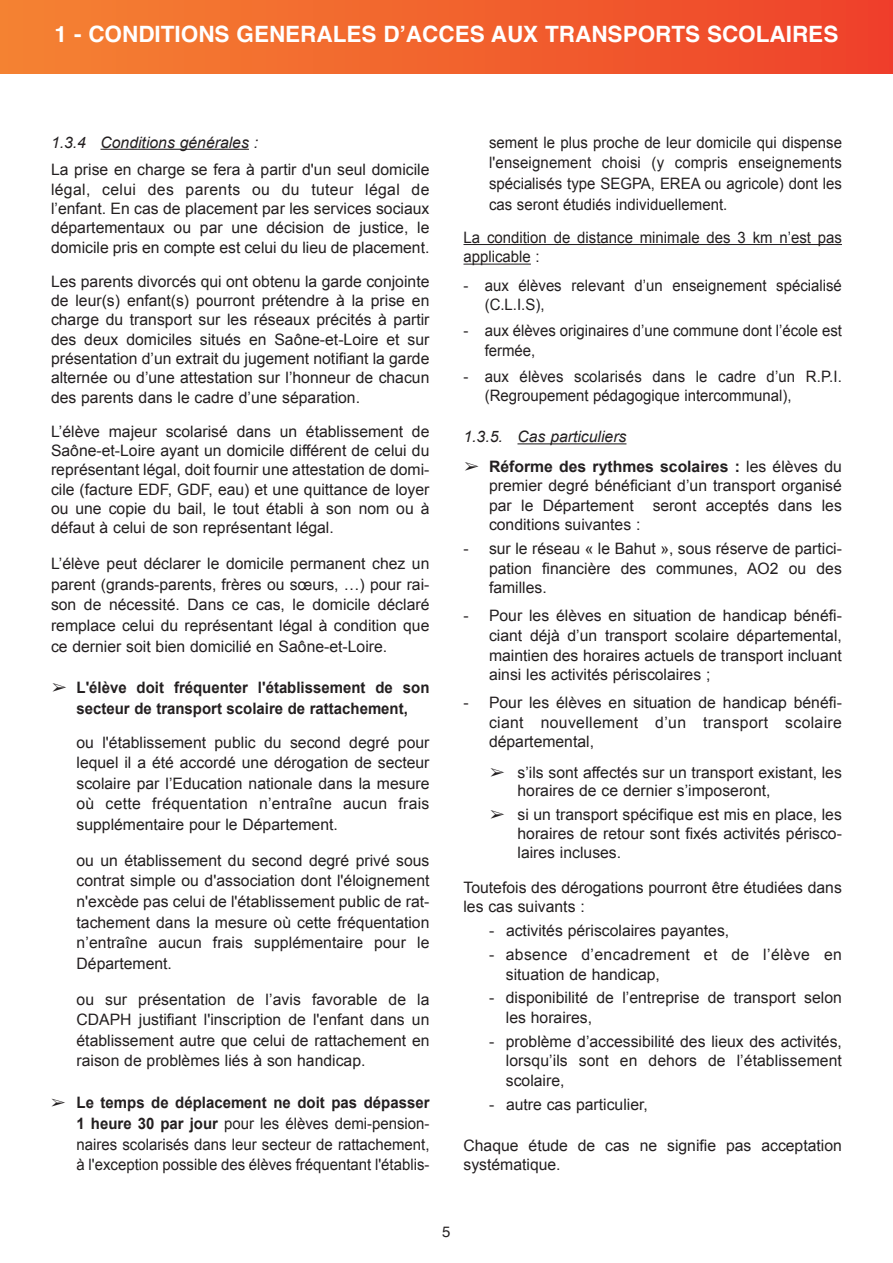
<style>
.page{position:relative;width:893px;height:1263px;background:#fff}
.page>*{position:absolute;margin:0;border:0;box-sizing:border-box;transform-origin:0 0}
.t1{font:700 22.5px/24px "Helvetica";color:#fff}
.t2{font:15.75px/20.7px "Arial";color:#231f20;text-align:justify}
.t3{font:15.75px/19.6px "Arial";color:#231f20;scale:.95 1}
.t4{font:700 15.75px/20.7px "Arial";color:#231f20;text-align:center;scale:.95 1}
.t5{font:15.75px/19.6px "Arial";letter-spacing:.02em;color:#231f20}
.t6{font:italic 15.75px "Arial";color:#231f20}
.t7{font:15px "Helvetica";color:#231f20}
.s1{font-family:"MS Gothic";font-weight:400}
.s2{font-weight:700}
.s3{font-family:"MS Gothic"}
</style>
<div class="page">
<div style="left:0;top:0;width:893px;height:74px;background:linear-gradient(to right,#f48432,#ef412a)"></div>
<hr style="left:100px;top:149px;width:149px;height:1px;background:#231f20">
<hr style="left:463px;top:244px;width:379px;height:1px;background:#231f20">
<hr style="left:463px;top:264px;width:68px;height:1px;background:#231f20">
<hr style="left:517px;top:443px;width:109px;height:1px;background:#231f20">
<h1 class="t1" style="left:316px;top:12px;width:491px;text-indent:-229px">1- TRANSPORT SCOLAIRE DES ÉLÈVES DEMI-PENSIONNAIRES<br>DES COLLÈGES ET LYCÉES</h1>
<h1 class="t1" style="left:55px;top:24px;width:785px">1 - CONDITIONS GENERALES D’ACCES AUX TRANSPORTS SCOLAIRES</h1>
<p class="t6" style="left:51px;top:133px;width:209px">1.3.4 Conditions générales :</p>
<p class="t2" style="left:51px;top:160px;width:380px;line-height:19.4px">La prise en charge se fera à partir d'un seul domicile légal, celui des parents ou du tuteur légal de l’enfant. En cas de placement par les services sociaux départementaux ou par une décision de justice, le domicile pris en compte est celui du lieu de placement.</p>
<p class="t2" style="left:51px;top:272px;width:380px;line-height:19.4px">Les parents divorcés qui ont obtenu la garde conjointe de leur(s) enfant(s) pourront prétendre à la prise en charge du transport sur les réseaux précités à partir des deux domiciles situés en Saône-et-Loire et sur présentation d’un extrait du jugement notifiant la garde alternée ou d’une attestation sur l’honneur de chacun des parents dans le cadre d’une séparation.</p>
<p class="t2" style="left:51px;top:422px;width:380px;line-height:19.4px">L’élève majeur scolarisé dans un établissement de Saône-et-Loire ayant un domicile différent de celui du représentant légal, doit fournir une attestation de domi&shy;cile (facture EDF, GDF, eau) et une quittance de loyer ou une copie du bail, le tout établi à son nom ou à défaut à celui de son représentant légal.</p>
<p class="t2" style="left:51px;top:553px;width:380px">L’élève peut déclarer le domicile permanent chez un parent (grands-parents, frères ou sœurs, …) pour rai&shy;son de nécessité. Dans ce cas, le domicile déclaré remplace celui du représentant légal à condition que ce dernier soit bien domicilié en Saône-et-Loire.</p>
<p class="t4" style="left:51px;top:678px;width:400px"><span class="s1">➢</span> L'élève doit fréquenter l'établissement de son secteur de transport scolaire de rattachement,</p>
<p class="t2" style="left:77px;top:732px;width:354px">ou l'établissement public du second degré pour lequel il a été accordé une dérogation de secteur scolaire par l’Education nationale dans la mesure où cette fréquentation n’entraîne aucun frais supplémentaire pour le Département.</p>
<p class="t2" style="left:77px;top:850px;width:354px">ou un établissement du second degré privé sous contrat simple ou d'association dont l'éloignement n'excède pas celui de l'établissement public de rat&shy;tachement dans la mesure où cette fréquentation n’entraîne aucun frais supplémentaire pour le Département.</p>
<p class="t2" style="left:77px;top:989px;width:354px">ou sur présentation de l’avis favorable de la CDAPH justifiant l'inscription de l'enfant dans un établissement autre que celui de rattachement en raison de problèmes liés à son handicap.</p>
<p class="t3" style="left:77px;top:1092px;width:373px;line-height:20.7px;text-align:justify;text-indent:-25px">➢ <span class="s2">Le temps de déplacement ne doit pas dépasser 1 heure 30 par jour</span> pour les élèves demi-pension&shy;naires scolarisés dans leur secteur de rattachement, à l'exception possible des élèves fréquentant l'établis-</p>
<p class="t3" style="left:489px;top:132px;width:373px;line-height:21px;text-align:justify">sement le plus proche de leur domicile qui dispense l'enseignement choisi (y compris enseignements spécialisés type SEGPA, EREA ou agricole) dont les cas seront étudiés individuellement.</p>
<p class="t3" style="left:463px;top:228px;width:400px">La condition de distance minimale des 3 km n’est pas applicable :</p>
<p class="t3" style="left:485px;top:275px;width:378px;text-indent:-21px">- aux élèves relevant d’un enseignement spécialisé (C.L.I.S),</p>
<p class="t3" style="left:485px;top:321px;width:378px;text-indent:-21px">- aux élèves originaires d’une commune dont l’école est fermée,</p>
<p class="t3" style="left:485px;top:366px;width:378px;text-indent:-21px">- aux élèves scolarisés dans le cadre d’un R.P.I. (Regroupement pédagogique intercommunal),</p>
<p class="t6" style="left:463px;top:428px;width:164px">1.3.5. Cas particuliers</p>
<p class="t2" style="left:489px;top:457px;width:354px;line-height:19.2px;text-indent:-25px"><span class="s3">➢</span> <span class="s2">Réforme des rythmes scolaires :</span> les élèves du premier degré bénéficiant d’un transport organisé par le Département seront acceptés dans les conditions suivantes :</p>
<p class="t2" style="left:489px;top:539px;width:354px;line-height:19.6px;text-indent:-25px">- sur le réseau « le Bahut », sous réserve de partici&shy;pation financière des communes, AO2 ou des familles.</p>
<p class="t2" style="left:489px;top:606px;width:354px;line-height:19.6px;text-indent:-25px">- Pour les élèves en situation de handicap bénéfi&shy;ciant déjà d’un transport scolaire départemental, maintien des horaires actuels de transport incluant ainsi les activités périscolaires ;</p>
<p class="t2" style="left:489px;top:693px;width:354px;line-height:19.6px;text-indent:-25px">- Pour les élèves en situation de handicap bénéfi&shy;ciant nouvellement d’un transport scolaire départemental,</p>
<p class="t2" style="left:517px;top:763px;width:326px;line-height:18.6px;text-indent:-28px"><span class="s3">➢</span> s’ils sont affectés sur un transport existant, les horaires de ce dernier s’imposeront,</p>
<p class="t2" style="left:517px;top:805px;width:326px;line-height:19px;text-indent:-28px"><span class="s3">➢</span> si un transport spécifique est mis en place, les horaires de retour sont fixés activités périsco&shy;laires incluses.</p>
<p class="t2" style="left:463px;top:877px;width:380px;line-height:19.6px">Toutefois des dérogations pourront être étudiées dans les cas suivants :</p>
<p class="t2" style="left:489px;top:920px;width:242px">- activités périscolaires payantes,</p>
<p class="t5" style="left:506px;top:945px;width:338px;text-indent:-17px">- absence d’encadrement et de l’élève en situation de handicap,</p>
<p class="t2" style="left:506px;top:988px;width:338px;line-height:19.6px;text-indent:-17px">- disponibilité de l’entreprise de transport selon les horaires,</p>
<p class="t2" style="left:506px;top:1031px;width:338px;line-height:19.6px;text-indent:-17px">- problème d’accessibilité des lieux des activités, lorsqu’ils sont en dehors de l’établissement scolaire,</p>
<p class="t2" style="left:489px;top:1094px;width:160px">- autre cas particulier,</p>
<p class="t2" style="left:463px;top:1135px;width:380px;line-height:19.6px">Chaque étude de cas ne signifie pas acceptation systématique.</p>
<p class="t7" style="left:442px;top:1226px;width:10px">5</p>
</div>
